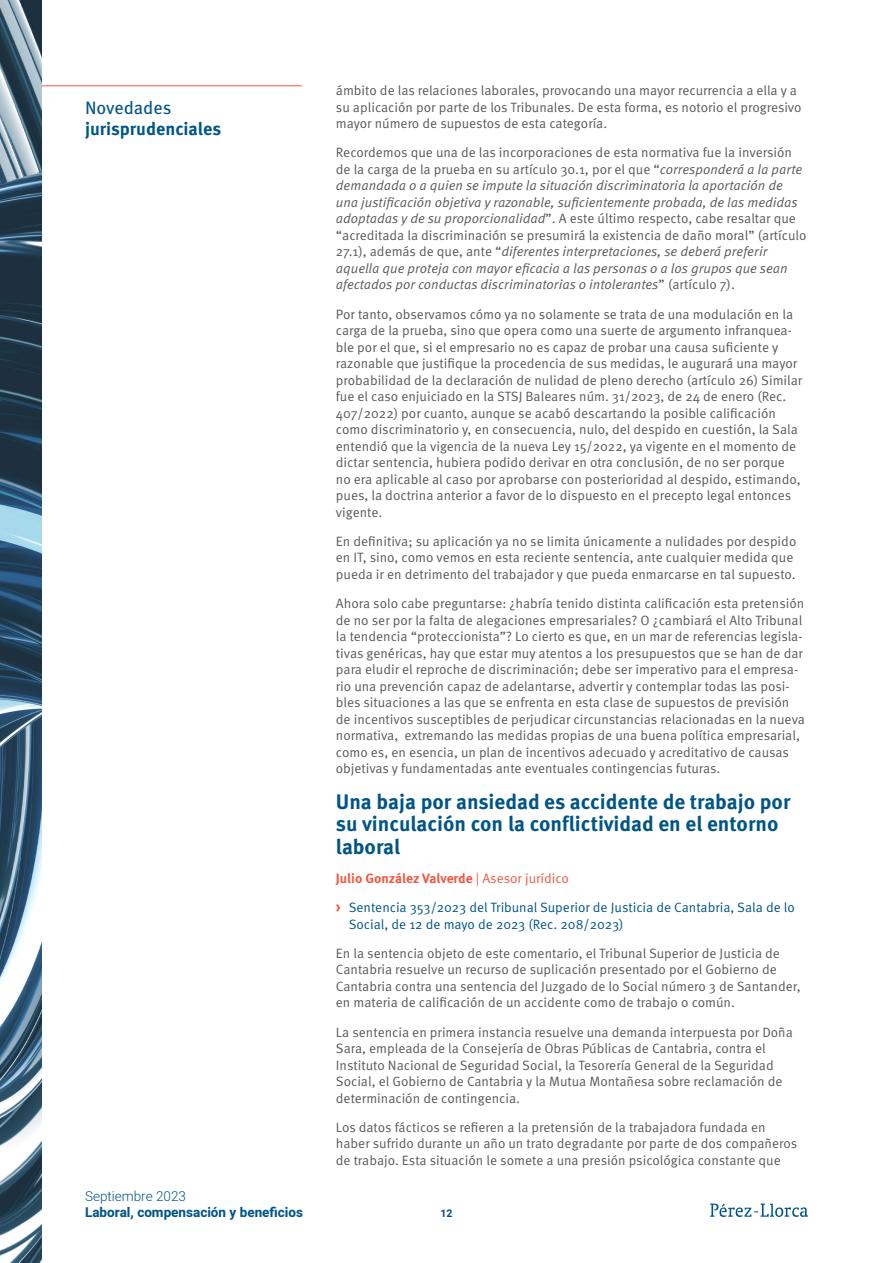
<style>
.page{position:relative;width:893px;height:1263px;background:#fff}
.page>*{position:absolute;margin:0;border:0;box-sizing:border-box;transform-origin:0 0}
.t1{font:700 21px/22.5px "Meta Pro";color:#005587}
.t2{font:700 18px "Meta Pro";letter-spacing:-.005em;color:#005587}
.t3{font:18px "Meta Pro";letter-spacing:-.005em;color:#005587}
.t4{font:13.5px/16.5px "Meta Pro Norm";color:#595959}
.t5{font:13.5px/16.5px "Meta Pro Norm Ita";color:#595959}
.t6{font:13.5px/16.5px "Meta Pro Norm";color:#005587}
.t7{font:700 13.5px "Meta Pro";color:#f15841}
.t8{font:700 13.5px "Heebo";color:#005587}
.t9{font:300 13.5px "Heebo";color:#005587}
.t10{font:700 10.5px "Heebo";color:#005587}
.s1{font-family:"Meta Pro Norm Ita"}
.s2{font-family:"Meta Pro Norm"}
.s3{font-family:"Meta Pro Norm";font-weight:400}
.s4{font-family:"Meta Pro";font-weight:700;font-size:16.5px;color:#f15841}
</style>
<div class="page">
<svg style="left:710px;top:1203px;width:98px;height:14px"></svg>
<hr style="left:41px;top:85px;width:261px;height:1px;background:#f15841">
<img style="left:0;top:0;width:41px;height:1263px">
<h2 class="t3" style="left:85px;top:94px;width:88px">Novedades</h2>
<h2 class="t2" style="left:85px;top:115px;width:138px">jurisprudenciales</h2>
<p class="t9" style="left:85px;top:1186px;width:103px">Septiembre 2023</p>
<p class="t8" style="left:85px;top:1203px;width:220px">Laboral, compensación y beneficios</p>
<p class="t4" style="left:336px;top:81px;width:467px">ámbito de las relaciones laborales, provocando una mayor recurrencia a ella y a su aplicación por parte de los Tribunales. De esta forma, es notorio el progresivo mayor número de supuestos de esta categoría.</p>
<p class="t4" style="left:336px;top:144px;width:468px">Recordemos que una de las incorporaciones de esta normativa fue la inversión de la carga de la prueba en su artículo 30.1, por el que “<span class="s1">corresponderá a la parte</span></p>
<p class="t5" style="left:336px;top:177px;width:463px">demandada o a quien se impute la situación discriminatoria la aportación de una justificación objetiva y razonable, suficientemente probada, de las medidas</p>
<p class="t4" style="left:336px;top:210px;width:472px"><span class="s1">adoptadas y de su proporcionalidad</span>”. A este último respecto, cabe resaltar que “acreditada la discriminación se presumirá la existencia de daño moral” (artículo</p>
<p class="t5" style="left:336px;top:243px;width:453px"><span class="s2">27.1), además de que, ante “</span>diferentes interpretaciones, se deberá preferir aquella que proteja con mayor eficacia a las personas o a los grupos que sean afectados por conductas discriminatorias o intolerantes<span class="s2">” (artículo 7).</span></p>
<p class="t4" style="left:336px;top:305px;width:468px">Por tanto, observamos cómo ya no solamente se trata de una modulación en la carga de la prueba, sino que opera como una suerte de argumento infranquea&shy;ble por el que, si el empresario no es capaz de probar una causa suficiente y razonable que justifique la procedencia de sus medidas, le augurará una mayor probabilidad de la declaración de nulidad de pleno derecho (artículo 26) Similar fue el caso enjuiciado en la STSJ Baleares núm. 31/2023, de 24 de enero (Rec.<br>407/2022) por cuanto, aunque se acabó descartando la posible calificación como discriminatorio y, en consecuencia, nulo, del despido en cuestión, la Sala entendió que la vigencia de la nueva Ley 15/2022, ya vigente en el momento de dictar sentencia, hubiera podido derivar en otra conclusión, de no ser porque no era aplicable al caso por aprobarse con posterioridad al despido, estimando, pues, la doctrina anterior a favor de lo dispuesto en el precepto legal entonces vigente.</p>
<p class="t4" style="left:336px;top:532px;width:462px">En definitiva; su aplicación ya no se limita únicamente a nulidades por despido en IT, sino, como vemos en esta reciente sentencia, ante cualquier medida que pueda ir en detrimento del trabajador y que pueda enmarcarse en tal supuesto.</p>
<p class="t4" style="left:336px;top:594px;width:471px">Ahora solo cabe preguntarse: ¿habría tenido distinta calificación esta pretensión de no ser por la falta de alegaciones empresariales? O ¿cambiará el Alto Tribunal la tendencia “proteccionista”? Lo cierto es que, en un mar de referencias legisla&shy;tivas genéricas, hay que estar muy atentos a los presupuestos que se han de dar para eludir el reproche de discriminación; debe ser imperativo para el empresa&shy;rio una prevención capaz de adelantarse, advertir y contemplar todas las posi&shy;bles situaciones a las que se enfrenta en esta clase de supuestos de previsión de incentivos susceptibles de perjudicar circunstancias relacionadas en la nueva normativa, extremando las medidas propias de una buena política empresarial, como es, en esencia, un plan de incentivos adecuado y acreditativo de causas objetivas y fundamentadas ante eventuales contingencias futuras.</p>
<h1 class="t1" style="left:336px;top:789px;width:456px">Una baja por ansiedad es accidente de trabajo por su vinculación con la conflictividad en el entorno laboral</h1>
<p class="t7" style="left:336px;top:868px;width:235px">Julio González Valverde <span class="s3">| Asesor jurídico</span></p>
<p class="t6" style="left:349px;top:898px;width:448px;text-indent:-13px"><span class="s4">›</span> Sentencia 353/2023 del Tribunal Superior de Justicia de Cantabria, Sala de lo<br>Social, de 12 de mayo de 2023 (Rec. 208/2023)</p>
<p class="t4" style="left:336px;top:944px;width:466px">En la sentencia objeto de este comentario, el Tribunal Superior de Justicia de Cantabria resuelve un recurso de suplicación presentado por el Gobierno de Cantabria contra una sentencia del Juzgado de lo Social número 3 de Santander, en materia de calificación de un accidente como de trabajo o común.</p>
<p class="t4" style="left:336px;top:1023px;width:458px">La sentencia en primera instancia resuelve una demanda interpuesta por Doña Sara, empleada de la Consejería de Obras Públicas de Cantabria, contra el Instituto Nacional de Seguridad Social, la Tesorería General de la Seguridad Social, el Gobierno de Cantabria y la Mutua Montañesa sobre reclamación de determinación de contingencia.</p>
<p class="t4" style="left:336px;top:1118px;width:463px">Los datos fácticos se refieren a la pretensión de la trabajadora fundada en haber sufrido durante un año un trato degradante por parte de dos compañeros de trabajo. Esta situación le somete a una presión psicológica constante que</p>
<p class="t10" style="left:440px;top:1206px;width:14px">12</p>
</div>
